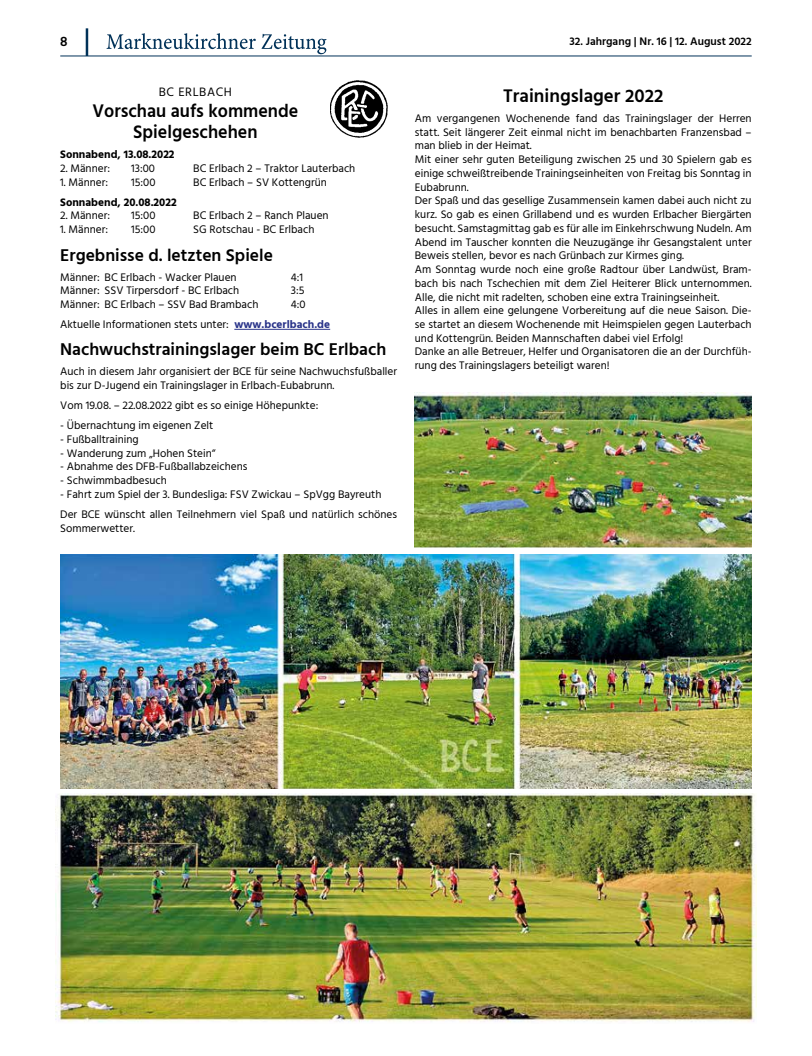
<style>
.page{position:relative;width:812px;height:1056px;background:#fff}
.page>*{position:absolute;margin:0;border:0;box-sizing:border-box;transform-origin:0 0}
.t1{font:600 18.75px/21.2px "Hind Madurai";color:#000;text-align:center;scale:.96 1}
.t2{font:600 18.75px "Hind Madurai";color:#000}
.t3{font:600 17.5px "Hind Madurai";color:#000}
.t4{font:600 13.75px "Hind Madurai";color:#000}
.t5{font:12.5px "Hind Madurai";letter-spacing:.05em;color:#000}
.t6{font:11.25px/13.8px "Hind Madurai";color:#000}
.t7{font:700 11.25px "Hind Madurai";color:#000}
.t8{font:600 11.25px "Hind Madurai";color:#000}
.s1{font-weight:700;color:#293389}
</style>
<div class="page">
<img style="left:56px;top:794px;width:700px;height:228px">
<hr style="left:234px;top:329px;width:96px;height:1px;background:#293389">
<img style="left:415px;top:393px;width:336px;height:154px">
<img style="left:60px;top:555px;width:691px;height:233px">
<img style="left:330px;top:80px;width:58px;height:58px">
<svg style="left:107px;top:33px;width:219px;height:21px"></svg>
<hr style="left:60px;top:56px;width:691px;height:1px;background:#003158">
<hr style="left:86px;top:28px;width:2px;height:28px;background:#003158">
<p class="t4" style="left:60px;top:32px;width:9px">8</p>
<p class="t8" style="left:569px;top:35px;width:183px">32. Jahrgang | Nr. 16 | 12. August 2022</p>
<p class="t5" style="left:159px;top:84px;width:75px">BC ERLBACH</p>
<h1 class="t1" style="left:92px;top:101px;width:216px">Vorschau aufs kommende<br>Spielgeschehen</h1>
<p class="t7" style="left:60px;top:147px;width:116px">Sonnabend, 13.08.2022</p>
<p class="t6" style="left:60px;top:162px;width:51px">2. Männer:</p>
<p class="t6" style="left:131px;top:162px;width:25px">13:00</p>
<p class="t6" style="left:193px;top:162px;width:163px">BC Erlbach 2 – Traktor Lauterbach</p>
<p class="t6" style="left:60px;top:176px;width:49px">1. Männer:</p>
<p class="t6" style="left:131px;top:176px;width:26px">15:00</p>
<p class="t6" style="left:193px;top:176px;width:135px">BC Erlbach – SV Kottengrün</p>
<p class="t7" style="left:60px;top:195px;width:118px">Sonnabend, 20.08.2022</p>
<p class="t6" style="left:60px;top:209px;width:51px">2. Männer:</p>
<p class="t6" style="left:131px;top:209px;width:26px">15:00</p>
<p class="t6" style="left:193px;top:209px;width:137px">BC Erlbach 2 – Ranch Plauen</p>
<p class="t6" style="left:60px;top:223px;width:49px">1. Männer:</p>
<p class="t6" style="left:131px;top:223px;width:26px">15:00</p>
<p class="t6" style="left:193px;top:223px;width:123px">SG Rotschau - BC Erlbach</p>
<h2 class="t3" style="left:60px;top:244px;width:214px">Ergebnisse d. letzten Spiele</h2>
<p class="t6" style="left:60px;top:271px;width:178px">Männer: BC Erlbach - Wacker Plauen</p>
<p class="t6" style="left:291px;top:271px;width:14px">4:1</p>
<p class="t6" style="left:60px;top:284px;width:180px">Männer: SSV Tirpersdorf - BC Erlbach</p>
<p class="t6" style="left:291px;top:284px;width:15px">3:5</p>
<p class="t6" style="left:60px;top:298px;width:199px">Männer: BC Erlbach – SSV Bad Brambach</p>
<p class="t6" style="left:60px;top:295px;width:271px;line-height:19.8px;text-indent:230px">4:0<br>Aktuelle Informationen stets unter: <span class="s1">www.bcerlbach.de</span></p>
<h2 class="t3" style="left:60px;top:339px;width:327px">Nachwuchstrainingslager beim BC Erlbach</h2>
<p class="t6" style="left:60px;top:365px;width:338px">Auch in diesem Jahr organisiert der BCE für seine Nachwuchsfußballer bis zur D-Jugend ein Trainingslager in Erlbach-Eubabrunn.</p>
<p class="t6" style="left:60px;top:399px;width:259px">Vom 19.08. – 22.08.2022 gibt es so einige Höhepunkte:</p>
<p class="t6" style="left:60px;top:419px;width:155px">- Übernachtung im eigenen Zelt</p>
<p class="t6" style="left:60px;top:433px;width:80px">- Fußballtraining</p>
<p class="t6" style="left:60px;top:447px;width:157px">- Wanderung zum „Hohen Stein“</p>
<p class="t6" style="left:60px;top:460px;width:189px">- Abnahme des DFB-Fußballabzeichens</p>
<p class="t6" style="left:60px;top:474px;width:108px">- Schwimmbadbesuch</p>
<p class="t6" style="left:60px;top:485px;width:338px;line-height:20px">- Fahrt zum Spiel der 3. Bundesliga: FSV Zwickau – SpVgg Bayreuth<br>Der BCE wünscht allen Teilnehmern viel Spaß und natürlich schönes</p>
<p class="t6" style="left:60px;top:522px;width:76px">Sommerwetter.</p>
<h1 class="t2" style="left:503px;top:84px;width:162px">Trainingslager 2022</h1>
<p class="t6" style="left:415px;top:112px;width:338px">Am vergangenen Wochenende fand das Trainingslager der Herren statt. Seit längerer Zeit einmal nicht im benachbarten Franzensbad – man blieb in der Heimat.<br>Mit einer sehr guten Beteiligung zwischen 25 und 30 Spielern gab es einige schweißtreibende Trainingseinheiten von Freitag bis Sonntag in Eubabrunn.<br>Der Spaß und das gesellige Zusammensein kamen dabei auch nicht zu kurz. So gab es einen Grillabend und es wurden Erlbacher Biergärten besucht. Samstagmittag gab es für alle im Einkehrschwung Nudeln. Am Abend im Tauscher konnten die Neuzugänge ihr Gesangstalent unter Beweis stellen, bevor es nach Grünbach zur Kirmes ging.<br>Am Sonntag wurde noch eine große Radtour über Landwüst, Bram&shy;bach bis nach Tschechien mit dem Ziel Heiterer Blick unternommen.<br>Alle, die nicht mit radelten, schoben eine extra Trainingseinheit.<br>Alles in allem eine gelungene Vorbereitung auf die neue Saison. Die&shy;se startet an diesem Wochenende mit Heimspielen gegen Lauterbach und Kottengrün. Beiden Mannschaften dabei viel Erfolg!<br>Danke an alle Betreuer, Helfer und Organisatoren die an der Durchfüh&shy;rung des Trainingslagers beteiligt waren!</p>
</div>
